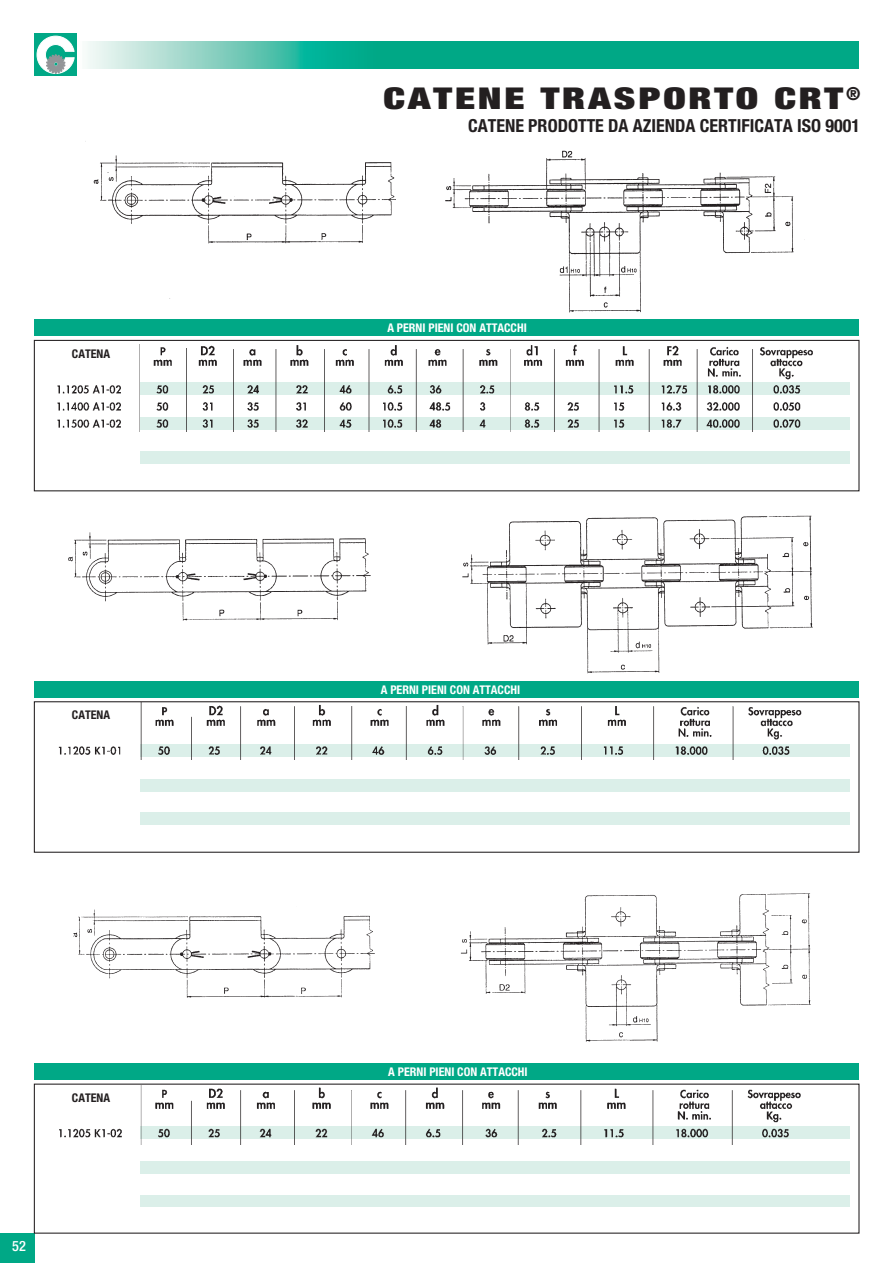
<style>
.page{position:relative;width:893px;height:1263px;background:#fff}
.page>*{position:absolute;margin:0;border:0;box-sizing:border-box;transform-origin:0 0}
.t1{font:900 condensed 30.15px "Helvetica Neue LT Std";letter-spacing:.07em;color:#231f20;scale:1.33 1}
.t2{font:700 condensed 18px "Helvetica Neue LT Std";color:#231f20}
.t3{font:500 condensed 14.25px "Helvetica Neue LT Std";color:#fff}
.t4{font:700 condensed 12px "Helvetica Neue LT Std";color:#fff}
.t5{font:700 condensed 12px "Helvetica Neue LT Std";color:#231f20}
</style>
<div class="page">
<div style="left:0;top:1233px;width:34px;height:30px;background:#00a886"></div>
<div style="left:140px;top:744px;width:709px;height:12px;background:#dbefe9"></div>
<div style="left:140px;top:779px;width:709px;height:12px;background:#dbefe9"></div>
<div style="left:140px;top:812px;width:709px;height:12px;background:#dbefe9"></div>
<img style="left:73px;top:893px;width:738px;height:149px">
<img style="left:68px;top:515px;width:745px;height:159px">
<img style="left:85px;top:141px;width:720px;height:172px">
<div style="left:140px;top:383px;width:709px;height:12px;background:#dbefe9"></div>
<div style="left:140px;top:418px;width:709px;height:12px;background:#dbefe9"></div>
<div style="left:34px;top:34px;width:43px;height:42px;background:#00a886"></div>
<div style="left:377px;top:41px;width:482px;height:28px;background:#00a886"></div>
<svg style="left:87px;top:41px;width:290px;height:28px;background:#6fccbb"></svg>
<svg style="left:37px;top:36px;width:38px;height:38px"></svg>
<div style="left:34px;top:319px;width:825px;height:17px;background:#00a886"></div>
<div style="left:34px;top:340px;width:825px;height:151px;border:1px solid #231f20"></div>
<div style="left:34px;top:681px;width:825px;height:16px;background:#00a886"></div>
<div style="left:34px;top:701px;width:825px;height:152px;border:1px solid #231f20"></div>
<div style="left:140px;top:1127px;width:709px;height:12px;background:#dbefe9"></div>
<div style="left:140px;top:1161px;width:709px;height:12px;background:#dbefe9"></div>
<div style="left:140px;top:1195px;width:709px;height:12px;background:#dbefe9"></div>
<div style="left:34px;top:1063px;width:825px;height:17px;background:#00a886"></div>
<img style="left:57px;top:344px;width:761px;height:88px">
<img style="left:56px;top:702px;width:763px;height:57px">
<img style="left:59px;top:1085px;width:759px;height:59px">
<div style="left:140px;top:452px;width:709px;height:12px;background:#dbefe9"></div>
<p class="t5" style="left:72px;top:349px;width:40px">CATENA</p>
<p class="t5" style="left:72px;top:711px;width:40px">CATENA</p>
<p class="t5" style="left:72px;top:1093px;width:40px">CATENA</p>
<p class="t3" style="left:12px;top:1241px;width:15px">52</p>
<h1 class="t1" style="left:383px;top:88px;width:360px">CATENE TRASPORTO CRT<sup>®</sup></h1>
<h2 class="t2" style="left:468px;top:119px;width:393px">CATENE PRODOTTE DA AZIENDA CERTIFICATA ISO 9001</h2>
<p class="t4" style="left:387px;top:324px;width:141px">A PERNI PIENI CON ATTACCHI</p>
<p class="t4" style="left:381px;top:685px;width:141px">A PERNI PIENI CON ATTACCHI</p>
<p class="t4" style="left:388px;top:1068px;width:141px">A PERNI PIENI CON ATTACCHI</p>
</div>
